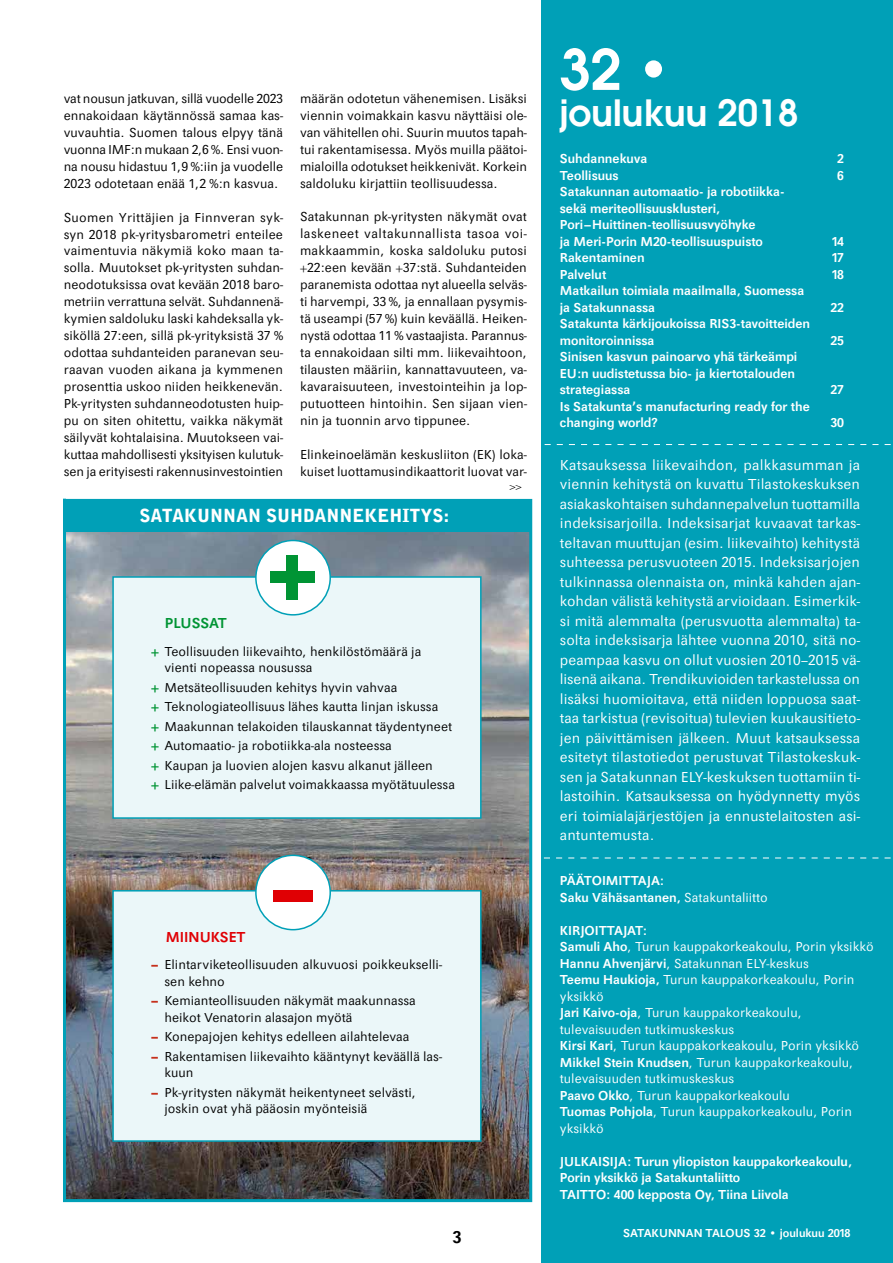
<style>
.page{position:relative;width:893px;height:1263px;background:#fff}
.page>*{position:absolute;margin:0;border:0;box-sizing:border-box;transform-origin:0 0}
.t1{font:600 55.5px "Avant Garde";color:#fff}
.t2{font:600 36px "Avant Garde";color:#fff}
.t3{font:900 18px "Bell Gothic Std";color:#fff}
.t4{font:500 18px "Maxima T";color:#000}
.t5{font:300 15px/19.5px "Maxima T";letter-spacing:.005em;color:#fff;text-align:justify}
.t6{font:500 15px "Maxima T";color:#e00004}
.t7{font:500 15px "Maxima T";letter-spacing:-.005em;color:#009434}
.t8{font:300 13.5px/17px "Maxima T";color:#000}
.t9{font:500 13.5px/16.5px "Maxima T";color:#fff}
.t10{font:300 13.5px/16.5px "Maxima T";color:#fff}
.t11{font:500 12px "Maxima T";color:#fff}
.t12{font:300 12px "Maxima T";color:#000}
.s1{font-weight:700;color:#009434}
.s2{font-weight:700;color:#c5301c}
.s3{font-weight:300}
.s4{font-weight:500}
</style>
<div class="page">
<img style="left:67px;top:531px;width:461px;height:667px">
<div style="left:63px;top:499px;width:469px;height:703px;border:3px solid #00a0b7"></div>
<div style="left:541px;top:0;width:352px;height:1263px;background:#00a0b7"></div>
<svg style="left:545px;top:444px;width:346px;height:1px"></svg>
<svg style="left:544px;top:858px;width:347px;height:1px"></svg>
<div style="left:112px;top:576px;width:370px;height:243px;background:#ebf7f9;border:2px solid #00a0b7"></div>
<div style="left:112px;top:890px;width:370px;height:252px;background:#ebf7f9;border:2px solid #00a0b7"></div>
<div style="left:256px;top:855px;width:74px;height:75px;background:#fff;border-radius:50%"></div>
<div style="left:255px;top:854px;width:76px;height:76px;border:2px solid #00a0b7;border-radius:50%"></div>
<div style="left:273px;top:890px;width:39px;height:11px;background:#e00004"></div>
<div style="left:256px;top:540px;width:74px;height:75px;background:#fff;border-radius:50%"></div>
<div style="left:255px;top:540px;width:76px;height:76px;border:2px solid #00a0b7;border-radius:50%"></div>
<div style="left:270px;top:572px;width:45px;height:11px;background:#009434"></div>
<div style="left:287px;top:555px;width:11px;height:44px;background:#009434"></div>
<div style="left:64px;top:500px;width:466px;height:31px;background:#00a0b7"></div>
<p class="t8" style="left:64px;top:90px;width:221px;text-align:justify">vat nousun jatkuvan, sillä vuodelle 2023 ennakoidaan käytännössä samaa kas&shy;vuvauhtia. Suomen talous elpyy tänä vuonna IMF:n mukaan 2,6 %. Ensi vuon&shy;na nousu hidastuu 1,9 %:iin ja vuodelle 2023 odotetaan enää 1,2 %:n kasvua.</p>
<p class="t8" style="left:64px;top:209px;width:221px;text-align:justify">Suomen Yrittäjien ja Finnveran syk&shy;syn 2018 pk-yritysbarometri enteilee vaimentuvia näkymiä koko maan ta&shy;solla. Muutokset pk-yritysten suhdan&shy;neodotuksissa ovat kevään 2018 baro&shy;metriin verrattuna selvät. Suhdannenä&shy;kymien saldoluku laski kahdeksalla yk&shy;siköllä 27:een, sillä pk-yrityksistä 37 % odottaa suhdanteiden paranevan seu&shy;raavan vuoden aikana ja kymmenen prosenttia uskoo niiden heikkenevän.<br>Pk-yritysten suhdanneodotusten huip&shy;pu on siten ohitettu, vaikka näkymät säilyvät kohtalaisina. Muutokseen vai&shy;kuttaa mahdollisesti yksityisen kulutuk&shy;sen ja erityisesti rakennusinvestointien</p>
<p class="t8" style="left:300px;top:90px;width:228px;text-align:justify">määrän odotetun vähenemisen. Lisäksi viennin voimakkain kasvu näyttäisi ole&shy;van vähitellen ohi. Suurin muutos tapah&shy;tui rakentamisessa. Myös muilla päätoi&shy;mialoilla odotukset heikkenivät. Korkein saldoluku kirjattiin teollisuudessa.</p>
<p class="t8" style="left:300px;top:209px;width:228px;text-align:justify">Satakunnan pk-yritysten näkymät ovat laskeneet valtakunnallista tasoa voi&shy;makkaammin, koska saldoluku putosi +22:een kevään +37:stä. Suhdanteiden paranemista odottaa nyt alueella selväs&shy;ti harvempi, 33 %, ja ennallaan pysymis&shy;tä useampi (57 %) kuin keväällä. Heiken&shy;nystä odottaa 11 % vastaajista. Parannus&shy;ta ennakoidaan silti mm. liikevaihtoon, tilausten määriin, kannattavuuteen, va&shy;kavaraisuuteen, investointeihin ja lop&shy;putuotteen hintoihin. Sen sijaan vien&shy;nin ja tuonnin arvo tippunee.</p>
<p class="t8" style="left:300px;top:446px;width:228px">Elinkeinoelämän keskusliiton (EK) loka&shy;kuiset luottamusindikaattorit luovat var-</p>
<p class="t12" style="left:509px;top:480px;width:14px">&gt;&gt;</p>
<h3 class="t3" style="left:140px;top:505px;width:311px">SATAKUNNAN SUHDANNEKEHITYS:</h3>
<p class="t7" style="left:165px;top:615px;width:64px">PLUSSAT</p>
<p class="t8" style="left:164px;top:643px;width:258px;line-height:16.5px;text-indent:-14px"><span class="s1">+</span> Teollisuuden liikevaihto, henkilöstömäärä ja vienti nopeassa nousussa</p>
<p class="t8" style="left:151px;top:678px;width:306px;line-height:19.5px"><span class="s1">+</span> Metsäteollisuuden kehitys hyvin vahvaa<br><span class="s1">+</span> Teknologiateollisuus lähes kautta linjan iskussa<br><span class="s1">+</span> Maakunnan telakoiden tilauskannat täydentyneet <span class="s1">+</span> Automaatio- ja robotiikka-ala nosteessa<br><span class="s1">+</span> Kaupan ja luovien alojen kasvu alkanut jälleen<br><span class="s1">+</span> Liike-elämän palvelut voimakkaassa myötätuulessa</p>
<p class="t6" style="left:166px;top:929px;width:81px">MIINUKSET</p>
<p class="t8" style="left:164px;top:957px;width:279px;line-height:16.5px;text-indent:-14px"><span class="s2">–</span> Elintarviketeollisuuden alkuvuosi poikkeukselli&shy;sen kehno</p>
<p class="t8" style="left:164px;top:993px;width:253px;line-height:16.5px;text-indent:-14px"><span class="s2">–</span> Kemianteollisuuden näkymät maakunnassa heikot Venatorin alasajon myötä</p>
<p class="t8" style="left:151px;top:1029px;width:260px"><span class="s2">–</span> Konepajojen kehitys edelleen ailahtelevaa</p>
<p class="t8" style="left:164px;top:1048px;width:279px;line-height:16.5px;text-indent:-14px"><span class="s2">–</span> Rakentamisen liikevaihto kääntynyt keväällä las&shy;kuun</p>
<p class="t8" style="left:164px;top:1084px;width:253px;line-height:16.5px;text-indent:-14px"><span class="s2">–</span> Pk-yritysten näkymät heikentyneet selvästi, joskin ovat yhä pääosin myönteisiä</p>
<h1 class="t1" style="left:559px;top:33px;width:112px">32 •</h1>
<h2 class="t2" style="left:559px;top:89px;width:241px">joulukuu 2018</h2>
<p class="t9" style="left:560px;top:151px;width:89px">Suhdannekuva</p>
<p class="t9" style="left:837px;top:151px;width:8px">2</p>
<p class="t9" style="left:560px;top:167px;width:60px">Teollisuus</p>
<p class="t9" style="left:837px;top:167px;width:8px">6</p>
<p class="t9" style="left:560px;top:184px;width:226px">Satakunnan automaatio- ja robotiikka&shy;sekä meriteollisuusklusteri, Pori–Huittinen-teollisuusvyöhyke<br>ja Meri-Porin M20-teollisuuspuisto</p>
<p class="t9" style="left:832px;top:233px;width:13px">14</p>
<p class="t9" style="left:560px;top:250px;width:86px">Rakentaminen</p>
<p class="t9" style="left:832px;top:250px;width:13px">17</p>
<p class="t9" style="left:560px;top:266px;width:48px">Palvelut</p>
<p class="t9" style="left:832px;top:266px;width:13px">18</p>
<p class="t9" style="left:560px;top:283px;width:246px">Matkailun toimiala maailmalla, Suomessa ja Satakunnassa</p>
<p class="t9" style="left:830px;top:299px;width:15px">22</p>
<p class="t9" style="left:560px;top:316px;width:252px">Satakunta kärkijoukoissa RIS3-tavoitteiden monitoroinnissa</p>
<p class="t9" style="left:560px;top:349px;width:239px">Sinisen kasvun painoarvo yhä tärkeämpi<br>EU:n uudistetussa bio- ja kiertotalouden strategiassa</p>
<p class="t9" style="left:830px;top:332px;width:15px">25</p>
<p class="t9" style="left:830px;top:382px;width:15px">27</p>
<p class="t9" style="left:560px;top:398px;width:251px">Is Satakunta’s manufacturing ready for the changing world?</p>
<p class="t9" style="left:830px;top:415px;width:15px">30</p>
<p class="t5" style="left:560px;top:455px;width:302px">Katsauksessa liikevaihdon, palkkasumman ja viennin kehitystä on kuvattu Tilastokeskuksen asiakaskohtaisen suhdannepalvelun tuottamilla indeksisarjoilla. Indeksisarjat kuvaavat tarkas&shy;teltavan muuttujan (esim. liikevaihto) kehitystä suhteessa perusvuoteen 2015. Indeksisarjojen tulkinnassa olennaista on, minkä kahden ajan&shy;kohdan välistä kehitystä arvioidaan. Esimerkik&shy;si mitä alemmalta (perusvuotta alemmalta) ta&shy;solta indeksisarja lähtee vuonna 2010, sitä no&shy;peampaa kasvu on ollut vuosien 2010–2015 vä&shy;lisenä aikana. Trendikuvioiden tarkastelussa on lisäksi huomioitava, että niiden loppuosa saat&shy;taa tarkistua (revisoitua) tulevien kuukausitieto&shy;jen päivittämisen jälkeen. Muut katsauksessa esitetyt tilastotiedot perustuvat Tilastokeskuk&shy;sen ja Satakunnan ELY-keskuksen tuottamiin ti&shy;lastoihin. Katsauksessa on hyödynnetty myös eri toimialajärjestöjen ja ennustelaitosten asi&shy;antuntemusta.</p>
<p class="t9" style="left:560px;top:873px;width:209px">PÄÄTOIMITTAJA:<br>Saku Vähäsantanen, <span class="s3">Satakuntaliitto</span></p>
<p class="t10" style="left:560px;top:922px;width:315px"><span class="s4">KIRJOITTAJAT:<br>Samuli Aho</span>, Turun kauppakorkeakoulu, Porin yksikkö <span class="s4">Hannu Ahvenjärvi</span>, Satakunnan ELY-keskus<br><span class="s4">Teemu Haukioja,</span> Turun kauppakorkeakoulu, Porin yksikkö<br><span class="s4">Jari Kaivo-oja</span>, Turun kauppakorkeakoulu, tulevaisuuden tutkimuskeskus<br><span class="s4">Kirsi Kari</span>, Turun kauppakorkeakoulu, Porin yksikkö <span class="s4">Mikkel Stein Knudsen</span>, Turun kauppakorkeakoulu, tulevaisuuden tutkimuskeskus<br><span class="s4">Paavo Okko</span>, Turun kauppakorkeakoulu<br><span class="s4">Tuomas Pohjola</span>, Turun kauppakorkeakoulu, Porin yksikkö</p>
<p class="t9" style="left:560px;top:1153px;width:294px">JULKAISIJA: Turun yliopiston kauppakorkeakoulu,<br>Porin yksikkö ja Satakuntaliitto<br>TAITTO: 400 kepposta Oy, Tiina Liivola</p>
<h3 class="t4" style="left:453px;top:1227px;width:11px">3</h3>
<p class="t11" style="left:623px;top:1226px;width:229px">SATAKUNNAN TALOUS 32 • joulukuu 2018</p>
</div>
